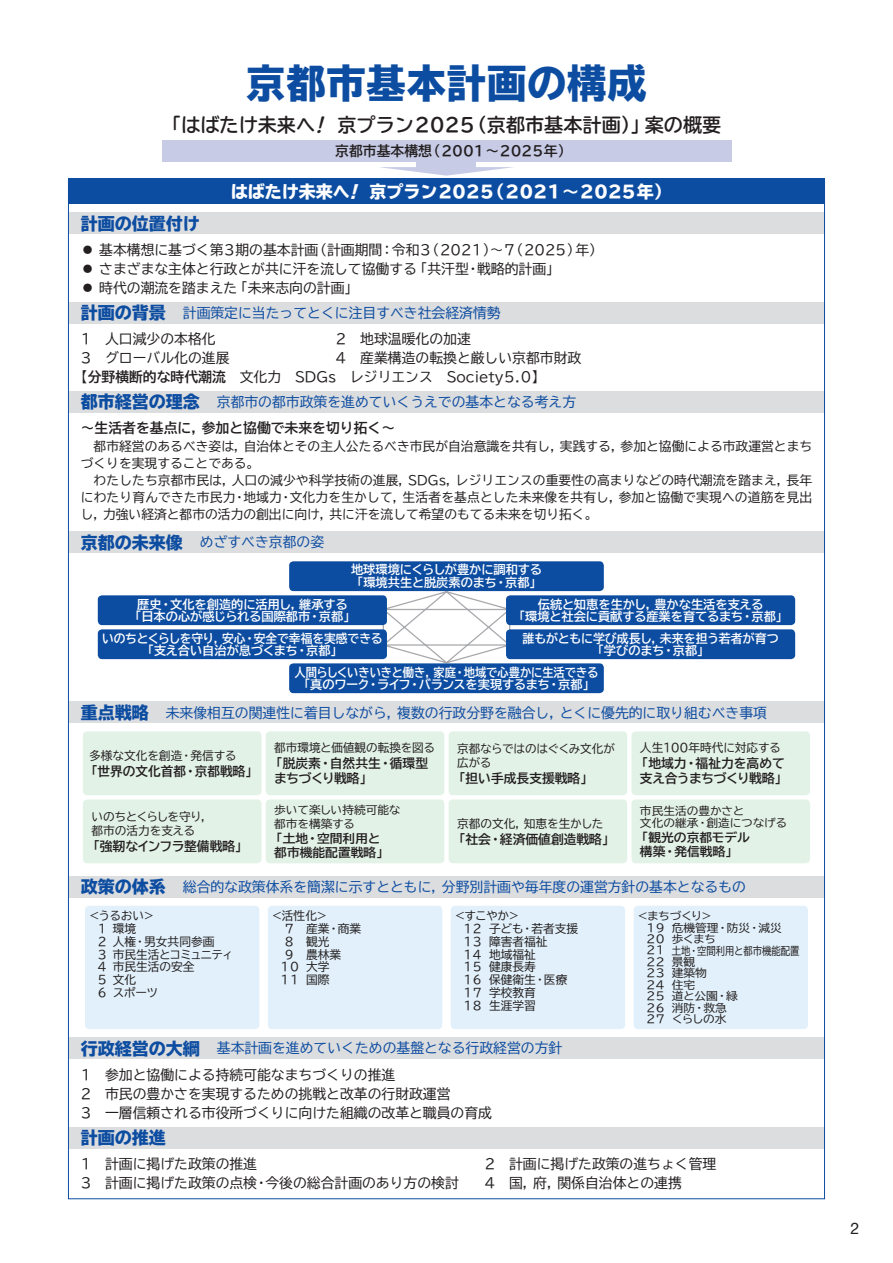
<style>
.page{position:relative;width:893px;height:1263px;background:#fff}
.page>*{position:absolute;margin:0;border:0;box-sizing:border-box;transform-origin:0 0}
.t1{font:800 39.3px "TBUD Go Std";letter-spacing:.02em;color:#0d4da1}
.t2{font:700 19.2px "TBUDR Go Std";color:#231f20}
.t3{font:800 16.95px "TBUD Go Std";color:#fff}
.t4{font:800 16.95px "TBUD Go Std";color:#0d4da1}
.t5{font:15.9px "Helvetica Neue LT Std";color:#231f20}
.t6{font:13.8px/19.2px "TBUD Go Std";color:#231f20}
.t7{font:13.8px "TBUD Go Std";color:#0d4da1}
.t8{font:700 13.8px "TBUD Go Std";color:#231f20}
.t9{font:12.75px/17px "TBUD Go Std";color:#231f20}
.t10{font:700 12.75px/14.9px "TBUD Go Std";color:#231f20}
.t11{font:700 12.15px/12.8px "TBUD Go Std";color:#fff;text-align:center}
.t12{font:700 12.15px/12.8px "TBUD Go Std";color:#fff;scale:.92 1}
.t13{font:700 12.15px/12.8px "TBUD Go Std";color:#fff;text-align:center;scale:.96 1}
.t14{font:700 12.15px/13.8px "TBUD Go Std";color:#231f20;scale:1.05 1}
.t15{font:11.7px/12.8px "TBUD Go Std";color:#231f20}
.t16{font:11.7px/13.8px "TBUD Go Std";letter-spacing:-.03em;color:#231f20}
.t17{font:11.7px "TBUD Go Std";letter-spacing:-.02em;color:#231f20}
.t18{font:11.1px/13.8px "TBUD Go Std";letter-spacing:-.005em;color:#231f20;scale:1.05 1}
.t19{font:10.95px/11.6px "TBUD Go Std";color:#231f20;scale:1.06 1}
.s1{font-style:italic}
.s2{font-family:"Shin Go Pro"}
.s3{font-weight:800;font-size:16.95px}
.s4{font-weight:700}
</style>
<div class="page">
<div style="left:68px;top:179px;width:757px;height:25px;background:#0d4da1"></div>
<div style="left:68px;top:213px;width:757px;height:21px;background:#dcdddf"></div>
<div style="left:68px;top:302px;width:757px;height:21px;background:#dcdddf"></div>
<div style="left:68px;top:391px;width:757px;height:21px;background:#dcdddf"></div>
<div style="left:68px;top:531px;width:757px;height:22px;background:#dcdddf"></div>
<div style="left:68px;top:702px;width:757px;height:21px;background:#dcdddf"></div>
<div style="left:68px;top:876px;width:757px;height:21px;background:#dcdddf"></div>
<div style="left:68px;top:1037px;width:757px;height:22px;background:#dcdddf"></div>
<div style="left:68px;top:1127px;width:757px;height:21px;background:#dcdddf"></div>
<svg style="left:380px;top:167px;width:133px;height:9px"></svg>
<div style="left:417px;top:157px;width:59px;height:13px;background:#c7cbe6"></div>
<div style="left:162px;top:140px;width:569px;height:22px;background:#c7cbe6"></div>
<svg style="left:380px;top:591px;width:133px;height:72px"></svg>
<div style="left:83px;top:731px;width:178px;height:64px;background:#e3f2e7;border-radius:4px"></div>
<div style="left:98px;top:595px;width:289px;height:30px;background:#0d4da1;border-radius:4px"></div>
<div style="left:506px;top:595px;width:289px;height:30px;background:#0d4da1;border-radius:4px"></div>
<div style="left:98px;top:629px;width:289px;height:30px;background:#0d4da1;border-radius:4px"></div>
<div style="left:506px;top:629px;width:289px;height:30px;background:#0d4da1;border-radius:4px"></div>
<div style="left:289px;top:561px;width:315px;height:30px;background:#0d4da1;border-radius:4px"></div>
<div style="left:289px;top:663px;width:315px;height:30px;background:#0d4da1;border-radius:4px"></div>
<div style="left:85px;top:906px;width:174px;height:123px;background:#e1f0fa;border-radius:4px"></div>
<div style="left:268px;top:906px;width:174px;height:123px;background:#e1f0fa;border-radius:4px"></div>
<div style="left:451px;top:906px;width:174px;height:123px;background:#e1f0fa;border-radius:4px"></div>
<div style="left:634px;top:906px;width:174px;height:123px;background:#e1f0fa;border-radius:4px"></div>
<div style="left:266px;top:731px;width:178px;height:64px;background:#e3f2e7;border-radius:4px"></div>
<div style="left:449px;top:731px;width:178px;height:64px;background:#e3f2e7;border-radius:4px"></div>
<div style="left:631px;top:731px;width:179px;height:64px;background:#e3f2e7;border-radius:4px"></div>
<div style="left:83px;top:799px;width:178px;height:64px;background:#e3f2e7;border-radius:4px"></div>
<div style="left:266px;top:799px;width:178px;height:64px;background:#e3f2e7;border-radius:4px"></div>
<div style="left:449px;top:799px;width:178px;height:64px;background:#e3f2e7;border-radius:4px"></div>
<div style="left:631px;top:799px;width:179px;height:64px;background:#e3f2e7;border-radius:4px"></div>
<h1 class="t1" style="left:246px;top:62px;width:402px">京都市基本計画の構成</h1>
<h2 class="t2" style="left:162px;top:109px;width:561px">「はばたけ未来へ<span class="s1">！</span> 京プラン2025（京都市基本計画）」案の概要</h2>
<p class="t4" style="left:81px;top:214px;width:121px">計画の位置付け</p>
<p class="t8" style="left:335px;top:140px;width:238px">京都市基本構想（2001～2025年）</p>
<p class="t3" style="left:231px;top:182px;width:442px">はばたけ未来へ<span class="s1">！</span> 京プラン2025（2021～2025年）</p>
<p class="t6" style="left:81px;top:240px;width:524px"><span class="s2">・</span>基本構想に基づく第3期の基本計画（計画期間：令和3（2021）～7（2025）年）<span class="s2">・</span>さまざまな主体と行政とが共に汗を流して協働する「共汗型・戦略的計画」<br><span class="s2">・</span>時代の潮流を踏まえた「未来志向の計画」</p>
<p class="t6" style="left:81px;top:329px;width:136px">1　人口減少の本格化</p>
<p class="t6" style="left:336px;top:329px;width:136px">2　地球温暖化の加速</p>
<p class="t6" style="left:81px;top:348px;width:150px">3　グローバル化の進展</p>
<p class="t7" style="left:81px;top:301px;width:435px"><span class="s3">計画の背景　</span>計画策定に当たってとくに注目すべき社会経済情勢　</p>
<p class="t6" style="left:74px;top:348px;width:509px;text-indent:262px">4　産業構造の転換と厳しい京都市財政【<span class="s4">分野横断的な時代潮流</span>　文化力　SDGs　レジリエンス　Society5.0】</p>
<p class="t7" style="left:81px;top:391px;width:497px"><span class="s3">都市経営の理念　</span>京都市の都市政策を進めていくうえでの基本となる考え方</p>
<p class="t8" style="left:81px;top:417px;width:316px">～生活者を基点に，参加と協働で未来を切り拓く～</p>
<p class="t9" style="left:81px;top:438px;width:733px">　都市経営のあるべき姿は，自治体とその主人公たるべき市民が自治意識を共有し，実践する，参加と協働による市政運営とまちづくりを実現することである。<br>　わたしたち京都市民は，人口の減少や科学技術の進展，SDGs，レジリエンスの重要性の高まりなどの時代潮流を踏まえ，長年にわたり育んできた市民力・地域力・文化力を生かして，生活者を基点とした未来像を共有し，参加と協働で実現への道筋を見出し，力強い経済と都市の活力の創出に向け，共に汗を流して希望のもてる未来を切り拓く。</p>
<p class="t7" style="left:81px;top:531px;width:273px"><span class="s3">京都の未来像　</span>めざすべき京都の姿　　</p>
<p class="t11" style="left:351px;top:564px;width:192px;text-align:left">地球環境にくらしが豊かに調和する「環境共生と脱炭素のまち・京都」</p>
<p class="t11" style="left:129px;top:598px;width:228px">歴史・文化を創造的に活用し，継承する<br>「日本の心が感じられる国際都市・京都」</p>
<p class="t11" style="left:513px;top:598px;width:277px">伝統と知恵を生かし，豊かな生活を支える<br>「環境と社会に貢献する産業を育てるまち・京都」</p>
<p class="t13" style="left:102px;top:632px;width:294px">いのちとくらしを守り，安心・安全で幸福を実感できる「支え合い自治が息づくまち・京都」</p>
<p class="t11" style="left:522px;top:632px;width:258px">誰もがともに学び成長し，未来を担う若者が育つ「学びのまち・京都」</p>
<p class="t12" style="left:295px;top:666px;width:332px">人間らしくいきいきと働き，家庭・地域で心豊かに生活できる「真のワーク・ライフ・バランスを実現するまち・京都」</p>
<p class="t7" style="left:81px;top:701px;width:688px"><span class="s3">重点戦略　</span>未来像相互の関連性に着目しながら，複数の行政分野を融合し，とくに優先的に取り組むべき事項</p>
<p class="t15" style="left:89px;top:749px;width:149px">多様な文化を創造・発信する</p>
<p class="t10" style="left:85px;top:763px;width:175px">「世界の文化首都・京都戦略」</p>
<p class="t16" style="left:91px;top:809px;width:123px">いのちとくらしを守り，都市の活力を支える</p>
<p class="t10" style="left:87px;top:838px;width:162px">「強靭なインフラ整備戦略」</p>
<p class="t15" style="left:274px;top:741px;width:162px">都市環境と価値観の転換を図る</p>
<p class="t10" style="left:274px;top:756px;width:156px;text-indent:-4px">「脱炭素・自然共生・循環型まちづくり戦略」</p>
<p class="t18" style="left:274px;top:803px;width:122px">歩いて楽しい持続可能な都市を構築する</p>
<p class="t14" style="left:274px;top:831px;width:111px;text-indent:-4px">「土地・空間利用と都市機能配置戦略」</p>
<p class="t15" style="left:457px;top:741px;width:159px;line-height:13.8px">京都ならではのはぐくみ文化が広がる</p>
<p class="t10" style="left:453px;top:770px;width:142px">「担い手成長支援戦略」</p>
<p class="t15" style="left:457px;top:817px;width:148px">京都の文化，知恵を生かした</p>
<p class="t10" style="left:453px;top:832px;width:163px">「社会・経済価値創造戦略」</p>
<p class="t17" style="left:640px;top:738px;width:142px">人生１００年時代に対応する</p>
<p class="t10" style="left:636px;top:756px;width:153px;text-align:center">「地域力・福祉力を高めて支え合うまちづくり戦略」</p>
<p class="t18" style="left:640px;top:805px;width:142px;line-height:11.7px">市民生活の豊かさと<br>文化の継承・創造につなげる</p>
<p class="t14" style="left:640px;top:830px;width:106px;text-indent:-4px">「観光の京都モデル構築・発信戦略」</p>
<p class="t7" style="left:81px;top:875px;width:667px"><span class="s3">政策の体系　</span>総合的な政策体系を簡潔に示すとともに，分野別計画や毎年度の運営方針の基本となるもの</p>
<p class="t15" style="left:98px;top:909px;width:137px;text-indent:-9px">＜うるおい＞<br>1 環境<br>2 人権・男女共同参画<br>3 市民生活とコミュニティ<br>4 市民生活の安全<br>5 文化<br>6 スポーツ</p>
<p class="t15" style="left:271px;top:909px;width:58px">＜活性化＞</p>
<p class="t15" style="left:285px;top:922px;width:78px">7 産業・商業</p>
<p class="t15" style="left:285px;top:935px;width:46px">8 観光</p>
<p class="t15" style="left:285px;top:948px;width:58px">9 農林業</p>
<p class="t15" style="left:281px;top:960px;width:50px">10 大学</p>
<p class="t15" style="left:281px;top:973px;width:50px">11 国際</p>
<p class="t15" style="left:463px;top:909px;width:116px;text-indent:-9px">＜すこやか＞<br>12 子ども・若者支援<br>13 障害者福祉<br>14 地域福祉<br>15 健康長寿<br>16 保健衛生・医療<br>17 学校教育<br>18 生涯学習</p>
<p class="t19" style="left:646px;top:910px;width:146px;text-indent:-9px">＜まちづくり＞<br>19 危機管理・防災・減災<br>20 歩くまち<br>21 土地・空間利用と都市機能配置<br>22 景観<br>23 建築物<br>24 住宅<br>25 道と公園・緑<br>26 消防・救急<br>27 くらしの水</p>
<p class="t7" style="left:81px;top:1037px;width:483px"><span class="s3">行政経営の大綱　</span>基本計画を進めていくための基盤となる行政経営の方針</p>
<p class="t6" style="left:81px;top:1064px;width:413px">1　参加と協働による持続可能なまちづくりの推進<br>2　市民の豊かさを実現するための挑戦と改革の行財政運営<br>3　一層信頼される市役所づくりに向けた組織の改革と職員の育成</p>
<p class="t6" style="left:81px;top:1154px;width:178px">1　計画に掲げた政策の推進</p>
<p class="t6" style="left:485px;top:1154px;width:233px">2　計画に掲げた政策の進ちょく管理</p>
<p class="t6" style="left:81px;top:1173px;width:380px">3　計画に掲げた政策の点検・今後の総合計画のあり方の検討</p>
<p class="t6" style="left:485px;top:1173px;width:199px">4　国，府，関係自治体との連携</p>
<p class="t4" style="left:81px;top:1128px;width:87px">計画の推進</p>
<p class="t5" style="left:850px;top:1218px;width:10px">2</p>
</div>
